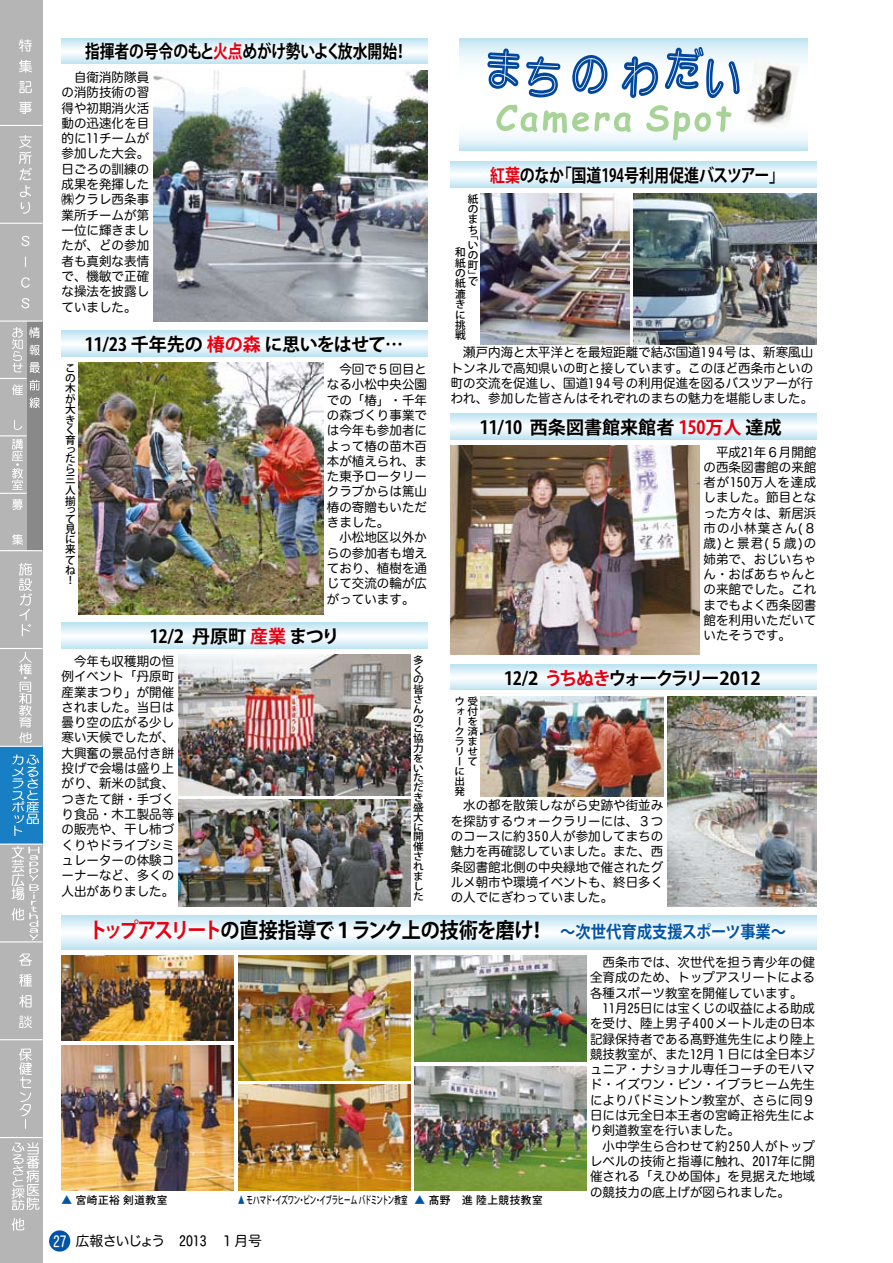
<style>
.page{position:relative;width:893px;height:1263px;background:#fff}
.page>*{position:absolute;margin:0;border:0;box-sizing:border-box;transform-origin:0 0}
.t1{font:21.3px "Koz Go Pro Bold 90 pv RKSJ H";letter-spacing:-.065em;color:#000;scale:.9 1}
.t2{font:18px "Koz Go Pro Bold 90 pv RKSJ H";letter-spacing:-.01em;color:#000}
.t3{font:18px "Koz Go Pro Bold 90 pv RKSJ H";letter-spacing:-.01em;color:#000;scale:.82 1}
.t4{font:18px "Koz Go Pro Bold 90 pv RKSJ H";letter-spacing:-.01em;color:#000;scale:.83 1}
.t5{font:18px "Koz Go Pro Bold 90 pv RKSJ H";letter-spacing:-.11em;color:#000}
.t6{font:13.8px "Hira Maru Pro W4";color:#000}
.t7{font:12.75px/15.3px "Hira Maru Pro W4 90 pv RKSJ H";color:#000;text-align:justify}
.t8{font:10.65px/10.4px "Koz Go Pro Medium 90 pv RKSJ V";color:#000;text-align:justify}
.t9{font:10.65px "Koz Go Pro Medium 90 pv RKSJ H";letter-spacing:-.03em;color:#000;scale:.61 1}
.t10{font:10.65px "Koz Go Pro Medium 90 pv RKSJ H";letter-spacing:.05em;color:#000}
.t11{font:10.05px/9.8px "Koz Go Pro Medium 90 pv RKSJ V";color:#000;scale:1.05 1}
.t12{font:10.05px/10.1px "Koz Go Pro Medium 90 pv RKSJ V";color:#000;text-align:right;scale:1.06 1}
.s1{color:#e60012}
.s2{font-size:16.95px;color:#0054a7}
.s3{color:#0054a7}
.s4{font-size:15px;color:#fff}
</style>
<div class="page">
<div style="left:0;top:0;width:43px;height:1263px;background:#b5b5b6"></div>
<div style="left:0;top:746px;width:43px;height:98px;background:#187fc4"></div>
<svg style="left:19px;top:39px;width:13px;height:13px"></svg>
<svg style="left:19px;top:60px;width:13px;height:13px"></svg>
<svg style="left:19px;top:81px;width:13px;height:12px"></svg>
<svg style="left:19px;top:101px;width:13px;height:13px"></svg>
<svg style="left:19px;top:1048px;width:13px;height:81px"></svg>
<svg style="left:12px;top:846px;width:27px;height:94px"></svg>
<svg style="left:19px;top:563px;width:13px;height:73px"></svg>
<svg style="left:21px;top:236px;width:8px;height:10px"></svg>
<svg style="left:21px;top:277px;width:9px;height:11px"></svg>
<svg style="left:21px;top:298px;width:8px;height:10px"></svg>
<hr style="left:0;top:125px;width:43px;height:1px;background:#fff">
<hr style="left:0;top:223px;width:43px;height:1px;background:#fff">
<hr style="left:0;top:648px;width:43px;height:1px;background:#fff">
<hr style="left:0;top:746px;width:43px;height:1px;background:#fff">
<hr style="left:0;top:843px;width:43px;height:2px;background:#fff">
<hr style="left:0;top:941px;width:43px;height:1px;background:#fff">
<hr style="left:0;top:1039px;width:43px;height:1px;background:#fff">
<hr style="left:0;top:1137px;width:43px;height:1px;background:#fff">
<div style="left:27px;top:321px;width:16px;height:230px;background:#898989"></div>
<svg style="left:12px;top:534px;width:11px;height:11px"></svg>
<hr style="left:0;top:320px;width:43px;height:2px;background:#fff">
<hr style="left:0;top:550px;width:43px;height:1px;background:#fff">
<svg style="left:0;top:327px;width:40px;height:81px"></svg>
<svg style="left:0;top:420px;width:27px;height:90px"></svg>
<svg style="left:12px;top:1142px;width:27px;height:68px"></svg>
<svg style="left:12px;top:1218px;width:12px;height:13px"></svg>
<svg style="left:19px;top:135px;width:13px;height:79px"></svg>
<svg style="left:12px;top:754px;width:27px;height:82px"></svg>
<svg style="left:19px;top:652px;width:13px;height:91px"></svg>
<svg style="left:19px;top:953px;width:13px;height:13px"></svg>
<svg style="left:19px;top:974px;width:13px;height:13px"></svg>
<svg style="left:19px;top:995px;width:13px;height:12px"></svg>
<svg style="left:19px;top:1015px;width:13px;height:13px"></svg>
<svg style="left:459px;top:38px;width:349px;height:113px"></svg>
<svg style="left:496px;top:105px;width:135px;height:28px"></svg>
<svg style="left:646px;top:105px;width:85px;height:35px"></svg>
<img style="left:744px;top:58px;width:55px;height:73px">
<svg style="left:487px;top:48px;width:33px;height:41px"></svg>
<svg style="left:526px;top:56px;width:34px;height:42px"></svg>
<svg style="left:571px;top:54px;width:36px;height:40px"></svg>
<svg style="left:622px;top:56px;width:36px;height:42px"></svg>
<svg style="left:665px;top:47px;width:75px;height:51px"></svg>
<svg style="left:62px;top:38px;width:365px;height:26px"></svg>
<svg style="left:451px;top:162px;width:365px;height:25px"></svg>
<svg style="left:62px;top:331px;width:365px;height:25px"></svg>
<svg style="left:62px;top:623px;width:365px;height:25px"></svg>
<svg style="left:62px;top:915px;width:754px;height:34px"></svg>
<svg style="left:451px;top:414px;width:365px;height:25px"></svg>
<svg style="left:451px;top:664px;width:365px;height:26px"></svg>
<img style="left:633px;top:193px;width:183px;height:151px">
<img style="left:480px;top:193px;width:149px;height:151px">
<img style="left:451px;top:445px;width:248px;height:210px">
<img style="left:153px;top:70px;width:274px;height:252px">
<img style="left:79px;top:362px;width:244px;height:252px">
<img style="left:668px;top:696px;width:148px;height:211px">
<img style="left:480px;top:696px;width:183px;height:100px">
<img style="left:179px;top:655px;width:231px;height:140px">
<img style="left:179px;top:799px;width:231px;height:108px">
<img style="left:415px;top:956px;width:172px;height:106px">
<img style="left:415px;top:1066px;width:172px;height:125px">
<img style="left:238px;top:956px;width:172px;height:124px">
<img style="left:238px;top:1084px;width:172px;height:107px">
<img style="left:62px;top:956px;width:172px;height:85px">
<img style="left:62px;top:1045px;width:172px;height:146px">
<div style="left:49px;top:1230px;width:21px;height:21px;background:#0054a7;border-radius:50%"></div>
<h2 class="t3" style="left:85px;top:40px;width:395px">指揮者の号令のもと<span class="s1">火点</span>めがけ勢いよく放水開始！</h2>
<p class="t7" style="left:62px;top:69px;width:89px">　自衛消防隊員の消防技術の習得や初期消火活動の迅速化を目的に11チームが参加した大会。日ごろの訓練の成果を発揮した㈱クラレ西条事業所チームが第一位に輝きましたが、どの参加者も真剣な表情で、機敏で正確な操法を披露していました。</p>
<p class="t8" style="left:65px;top:363px;width:12px;text-align:left">この木が大きく育</p>
<p class="t8" style="left:65px;top:446px;width:11px;line-height:8.9px">った</p>
<p class="t8" style="left:65px;top:464px;width:12px">ら三人揃</p>
<p class="t8" style="left:65px;top:506px;width:11px;line-height:8.9px">って</p>
<p class="t8" style="left:65px;top:524px;width:12px">見に来てね！</p>
<h2 class="t2" style="left:84px;top:333px;width:320px">11/23 千年先の <span class="s1">椿の森</span> に思いをはせて…</h2>
<p class="t7" style="left:327px;top:361px;width:102px;text-align:left">　今回で５回目となる小松中央公園での「椿」・千年の森づくり事業では今年も参加者によって椿の苗木百本が植えられ、また東予ロータリークラブからは篤山椿の寄贈もいただきました。<br>　小松地区以外からの参加者も増えており、植樹を通じて交流の輪が広がっています。</p>
<h2 class="t2" style="left:149px;top:625px;width:192px">12/2 丹原町 <span class="s1">産業</span> まつり</h2>
<p class="t7" style="left:62px;top:653px;width:114px">　今年も収穫期の恒例イベント「丹原町産業まつり」が開催されました。当日は曇り空の広がる少し寒い天候でしたが、大興奮の景品付き餅投げで会場は盛り上がり、新米の試食、つきたて餅・手づくり食品・木工製品等の販売や、干し柿づくりやドライブシミュレーターの体験コーナーなど、多くの人出がありました。</p>
<p class="t11" style="left:413px;top:656px;width:11px">多くの皆さんのご協力をいただき盛大に開催されました</p>
<p class="t8" style="left:468px;top:194px;width:12px">紙のまち</p>
<p class="t8" style="left:468px;top:231px;width:12px">「いの町」</p>
<p class="t8" style="left:468px;top:276px;width:12px">で</p>
<p class="t8" style="left:455px;top:247px;width:12px">和紙の紙漉きに挑戦</p>
<h2 class="t4" style="left:490px;top:164px;width:356px"><span class="s1">紅葉</span>のなか「国道194号利用促進バスツアー」</h2>
<p class="t7" style="left:451px;top:344px;width:364px">　瀬戸内海と太平洋とを最短距離で結ぶ国道194号は、新寒風山トンネルで高知県いの町と接しています。このほど西条市といの町の交流を促進し、国道194号の利用促進を図るバスツアーが行われ、参加した皆さんはそれぞれのまちの魅力を堪能しました。</p>
<h2 class="t2" style="left:479px;top:415px;width:304px">11/10 西条図書館来館者 <span class="s1">150万人</span> 達成</h2>
<p class="t7" style="left:703px;top:443px;width:114px">　平成21年６月開館の西条図書館の来館者が150万人を達成しました。節目となった方々は、新居浜市の小林葉さん(８歳)と景君(５歳)の姉弟で、おじいちゃん・おばあちゃんとの来館でした。これまでもよく西条図書館を利用いただいていたそうです。</p>
<p class="t12" style="left:455px;top:697px;width:23px">ウ受ォ付を<br>ク済ラまリせて</p>
<p class="t12" style="left:455px;top:717px;width:7px">ー</p>
<p class="t12" style="left:455px;top:757px;width:11px;text-align:left">ーに出発</p>
<h2 class="t5" style="left:504px;top:666px;width:259px">12/2 <span class="s1">うちぬき</span>ウォークラリー2012</h2>
<p class="t7" style="left:451px;top:797px;width:214px">　水の都を散策しながら史跡や街並みを探訪するウォークラリーには、３つのコースに約350人が参加してまちの魅力を再確認していました。また、西条図書館北側の中央緑地で催されたグルメ朝市や環境イベントも、終日多くの人でにぎわっていました。</p>
<h1 class="t1" style="left:88px;top:917px;width:777px"><span class="s1">トップアスリート</span>の直接指導で１ランク上の技術を磨け！ <span class="s2">～次世代育成支援スポーツ事業～</span></h1>
<p class="t10" style="left:62px;top:1193px;width:107px"><span class="s3">▲</span> 宮崎正裕 剣道教室</p>
<p class="t9" style="left:238px;top:1193px;width:501px"><span class="s3">▲</span> モハマド・イズワン・ビン・イブラヒーム バドミントン教室 <span class="s3">▲</span> 髙野　進 陸上競技教室</p>
<p class="t6" style="left:53px;top:1229px;width:210px"><span class="s4">27</span> 広報さいじょう　2013　１月号</p>
<p class="t7" style="left:590px;top:954px;width:227px;text-align:left">　西条市では、次世代を担う青少年の健全育成のため、トップアスリートによる各種スポーツ教室を開催しています。　11月25日には宝くじの収益による助成を受け、陸上男子400メートル走の日本記録保持者である髙野進先生により陸上競技教室が、また12月１日には全日本ジュニア・ナショナル専任コーチのモハマド・イズワン・ビン・イブラヒーム先生によりバドミントン教室が、さらに同９日には元全日本王者の宮崎正裕先生により剣道教室を行いました。<br>　小中学生ら合わせて約250人がトップレベルの技術と指導に触れ、2017年に開催される「えひめ国体」を見据えた地域の競技力の底上げが図られました。</p>
</div>
